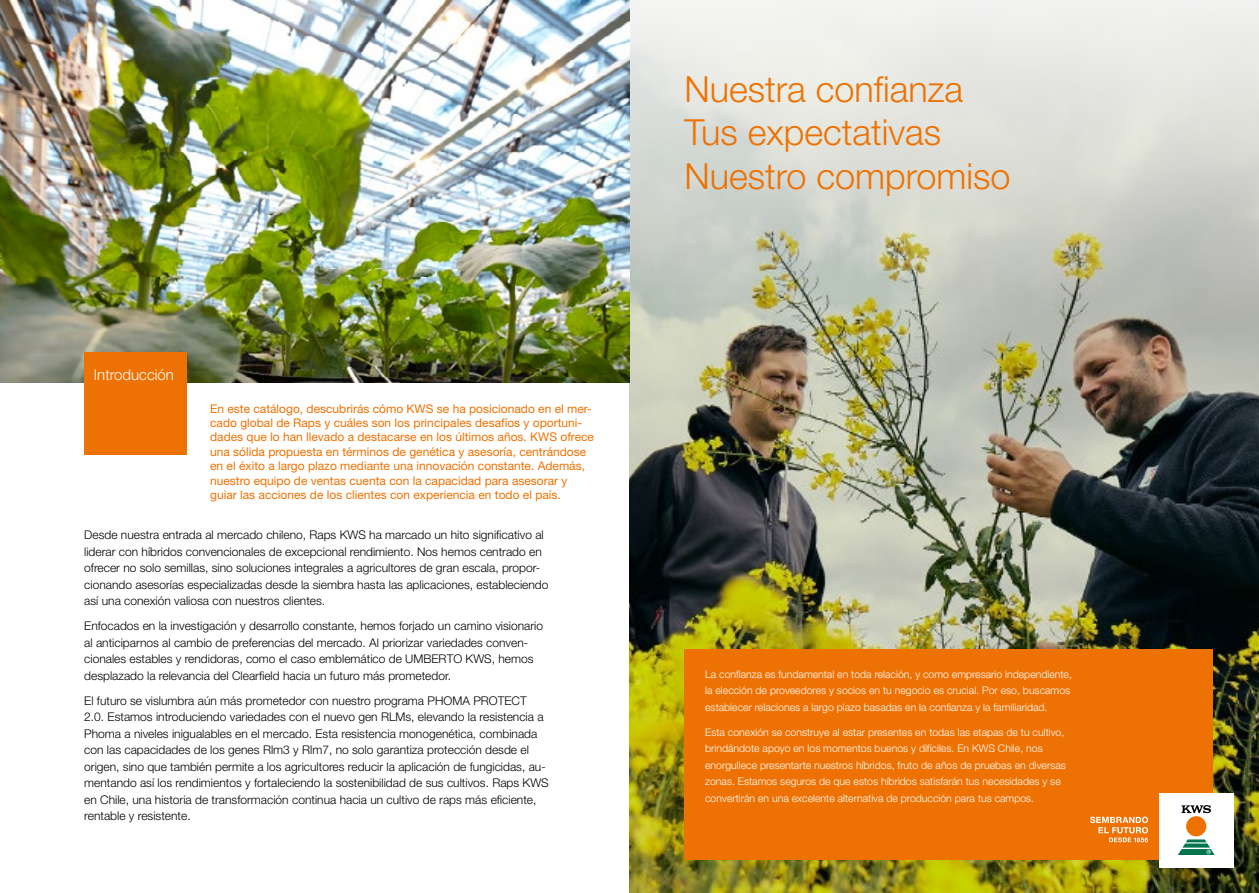
<style>
.page{position:relative;width:1259px;height:893px;background:#fff}
.page>*{position:absolute;margin:0;border:0;box-sizing:border-box;transform-origin:0 0}
.t1{font:300 36px/43.2px "Helvetica Neue LT Std";color:#ee7203}
.t2{font:300 15px "Helvetica Neue LT Std";color:#fff}
.t3{font:300 12px/16.5px "Helvetica Neue LT Std";color:#000}
.t4{font:12px/14.4px "Helvetica Neue LT Std";color:#ee7203}
.t5{font:300 10.5px/16.5px "Helvetica Neue LT Std";color:#fff}
</style>
<div class="page">
<img style="left:629px;top:311px;width:630px;height:582px">
<svg style="left:629px;top:0;width:630px;height:311px;background:#d6d9d1"></svg>
<img style="left:0;top:0;width:629px;height:383px">
<div style="left:84px;top:353px;width:102px;height:102px;background:#ee7203"></div>
<div style="left:684px;top:649px;width:528px;height:210px;background:#ee7203"></div>
<div style="left:1158px;top:793px;width:75px;height:74px;background:#fff"></div>
<svg style="left:1178px;top:839px;width:36px;height:16px"></svg>
<div style="left:1186px;top:816px;width:20px;height:20px;background:#ee7203;border-radius:50%"></div>
<svg style="left:1181px;top:805px;width:30px;height:8px"></svg>
<svg style="left:1090px;top:817px;width:58px;height:25px"></svg>
<p class="t2" style="left:94px;top:365px;width:82px">Introducción</p>
<p class="t4" style="left:210px;top:401px;width:385px">En este catálogo, descubrirás cómo KWS se ha posicionado en el mer&shy;cado global de Raps y cuáles son los principales desafíos y oportuni&shy;dades que lo han llevado a destacarse en los últimos años. KWS ofrece una sólida propuesta en términos de genética y asesoría, centrándose en el éxito a largo plazo mediante una innovación constante. Además, nuestro equipo de ventas cuenta con la capacidad para asesorar y guiar las acciones de los clientes con experiencia en todo el país.</p>
<p class="t3" style="left:84px;top:526px;width:466px">Desde nuestra entrada al mercado chileno, Raps KWS ha marcado un hito significativo al liderar con híbridos convencionales de excepcional rendimiento. Nos hemos centrado en ofrecer no solo semillas, sino soluciones integrales a agricultores de gran escala, propor&shy;cionando asesorías especializadas desde la siembra hasta las aplicaciones, estableciendo así una conexión valiosa con nuestros clientes.</p>
<p class="t3" style="left:84px;top:617px;width:460px">Enfocados en la investigación y desarrollo constante, hemos forjado un camino visionario al anticiparnos al cambio de preferencias del mercado. Al priorizar variedades conven&shy;cionales estables y rendidoras, como el caso emblemático de UMBERTO KWS, hemos desplazado la relevancia del Clearfield hacia un futuro más prometedor.</p>
<p class="t3" style="left:84px;top:692px;width:466px">El futuro se vislumbra aún más prometedor con nuestro programa PHOMA PROTECT 2.0. Estamos introduciendo variedades con el nuevo gen RLMs, elevando la resistencia a Phoma a niveles inigualables en el mercado. Esta resistencia monogenética, combinada con las capacidades de los genes Rlm3 y Rlm7, no solo garantiza protección desde el origen, sino que también permite a los agricultores reducir la aplicación de fungicidas, au&shy;mentando así los rendimientos y fortaleciendo la sostenibilidad de sus cultivos. Raps KWS en Chile, una historia de transformación continua hacia un cultivo de raps más eficiente, rentable y resistente.</p>
<h1 class="t1" style="left:684px;top:67px;width:328px">Nuestra confianza<br>Tus expectativas<br>Nuestro compromiso</h1>
<p class="t5" style="left:705px;top:665px;width:368px">La confianza es fundamental en toda relación, y como empresario independiente, la elección de proveedores y socios en tu negocio es crucial. Por eso, buscamos establecer relaciones a largo plazo basadas en la confianza y la familiaridad.</p>
<p class="t5" style="left:705px;top:723px;width:362px">Esta conexión se construye al estar presentes en todas las etapas de tu cultivo, brindándote apoyo en los momentos buenos y difíciles. En KWS Chile, nos enorgullece presentarte nuestros híbridos, fruto de años de pruebas en diversas zonas. Estamos seguros de que estos híbridos satisfarán tus necesidades y se convertirán en una excelente alternativa de producción para tus campos.</p>
</div>
